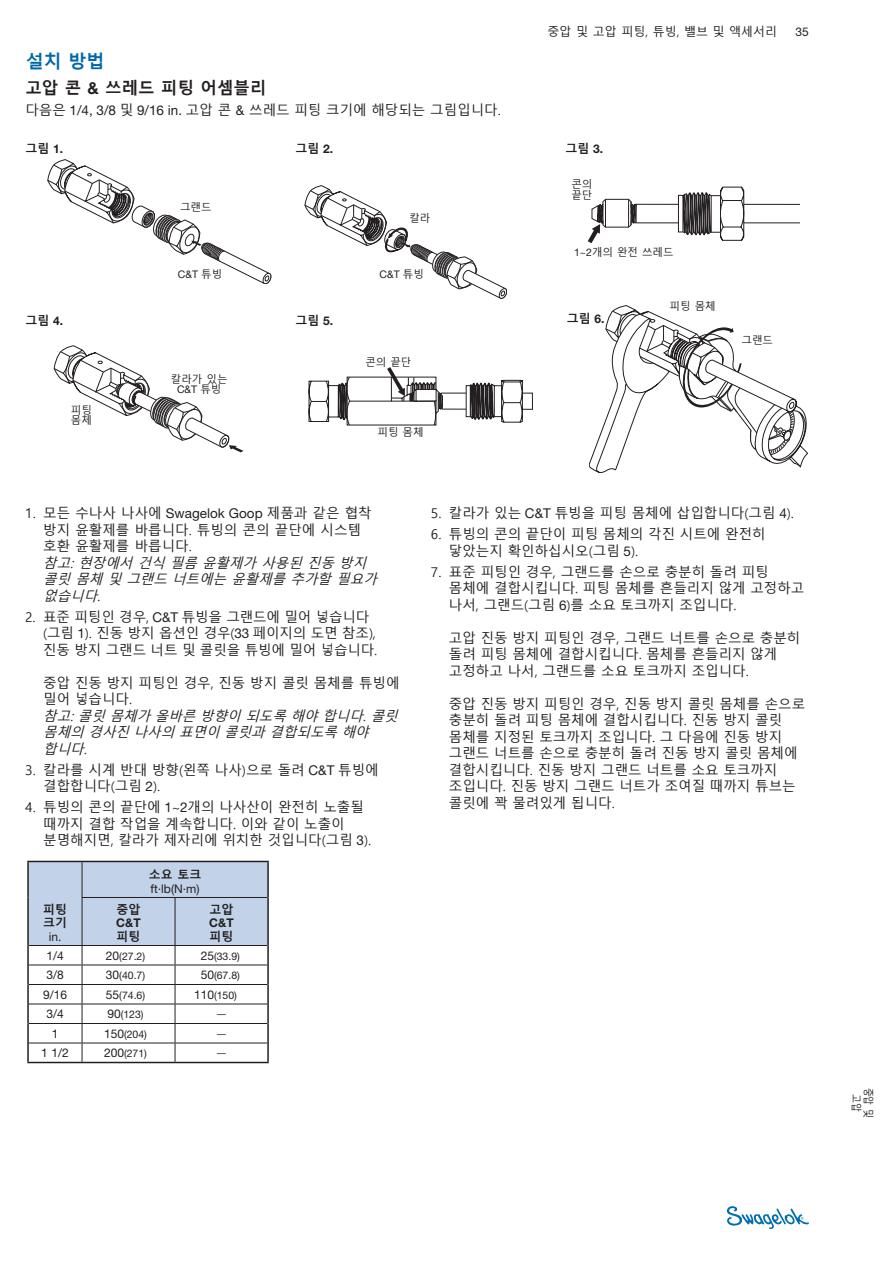
<style>
.page{position:relative;width:893px;height:1263px;background:#fff}
.page>*{position:absolute;margin:0;border:0;box-sizing:border-box;transform-origin:0 0}
.section_hd{font:700 18px "Malgun Gothic";color:#0068a9}
.subhd{font:700 16.5px "Malgun Gothic";color:#231f20}
.BC{font:13.5px/16.5px "Malgun Gothic";color:#231f20}
.t1{font:italic 13.5px/16.5px "Malgun Gothic";color:#231f20}
.image_title{font:700 12px "Malgun Gothic";color:#231f20}
.table_hd{font:700 12px/13.5px "Malgun Gothic";color:#231f20;text-align:justify}
.table_bc{font:12px "Helvetica Neue LT Std";color:#231f20}
.t2{font:12px "Malgun Gothic";color:#231f20}
.table_hd-2{font:12px "Helvetica Neue LT Std";color:#231f20}
.table_dimensions{font:300 12px "Helvetica Neue LT Std";color:#231f20}
.table_dimensions-2{font:10.5px "Helvetica Neue LT Std";color:#231f20}
.callouts{font:10.5px/10.5px "Malgun Gothic";color:#231f20}
.callouts-2{font:10.5px "Helvetica Neue LT Std";color:#231f20}
.callouts-3{font:10.5px/12px "Malgun Gothic";color:#231f20;text-align:center;scale:.85 1}
.s1{font-family:"Helvetica Neue LT Std"}
.s2{font-family:"Malgun Gothic"}
.s3{font-style:italic}
.s4{font-style:normal}
.s5{font-size:12px}
</style>
<div class="page">
<svg style="left:48px;top:160px;width:223px;height:124px"></svg>
<svg style="left:305px;top:186px;width:202px;height:113px"></svg>
<svg style="left:588px;top:187px;width:212px;height:55px"></svg>
<svg style="left:54px;top:346px;width:189px;height:106px"></svg>
<svg style="left:309px;top:367px;width:224px;height:58px"></svg>
<svg style="left:589px;top:306px;width:219px;height:167px"></svg>
<hr style="left:82px;top:1062px;width:93px;height:1px;background:#231f20">
<svg style="left:27px;top:861px;width:242px;height:201px"></svg>
<hr style="left:27px;top:1062px;width:55px;height:1px;background:#231f20">
<hr style="left:175px;top:1062px;width:94px;height:1px;background:#231f20">
<svg style="left:727px;top:1206px;width:82px;height:23px"></svg>
<p class="section_hd" style="left:26px;top:50px;width:80px">설치 방법</p>
<p class="subhd" style="left:25px;top:78px;width:243px">고압 콘 <span class="s1">&amp;</span> 쓰레드 피팅 어셈블리</p>
<p class="BC" style="left:25px;top:102px;width:477px">다음은 <span class="s1">1/4, 3/8</span> 및 <span class="s1">9/16 in.</span> 고압 콘 <span class="s1">&amp;</span> 쓰레드 피팅 크기에 해당되는 그림입니다.</p>
<p class="t2" style="left:547px;top:25px;width:231px">중압 및 고압 피팅, 튜빙, 밸브 및 액세서리</p>
<p class="table_hd-2" style="left:796px;top:25px;width:15px">35</p>
<p class="image_title" style="left:25px;top:142px;width:38px">그림 <span class="s1">1.</span></p>
<p class="image_title" style="left:295px;top:142px;width:38px">그림 <span class="s1">2.</span></p>
<p class="image_title" style="left:565px;top:142px;width:38px">그림 <span class="s1">3.</span></p>
<p class="callouts" style="left:180px;top:202px;width:33px">그랜드</p>
<p class="callouts-2" style="left:178px;top:268px;width:46px">C&amp;T <span class="s2">튜빙</span></p>
<p class="callouts" style="left:409px;top:213px;width:22px">칼라</p>
<p class="callouts-2" style="left:379px;top:268px;width:46px">C&amp;T <span class="s2">튜빙</span></p>
<p class="callouts" style="left:571px;top:180px;width:22px">콘의 끝단</p>
<p class="callouts" style="left:574px;top:247px;width:101px"><span class="s1">1~2</span>개의 완전 쓰레드</p>
<p class="image_title" style="left:25px;top:313px;width:38px">그림 <span class="s1">4.</span></p>
<p class="image_title" style="left:295px;top:313px;width:38px">그림 <span class="s1">5.</span></p>
<p class="image_title" style="left:567px;top:311px;width:38px">그림 <span class="s1">6.</span></p>
<p class="callouts" style="left:71px;top:405px;width:22px">피팅 몸체</p>
<p class="callouts" style="left:171px;top:374px;width:58px;text-align:center">칼라가 있는<br><span class="s1">C&amp;T</span> 튜빙</p>
<p class="callouts" style="left:365px;top:357px;width:48px">콘의 끝단</p>
<p class="callouts" style="left:378px;top:427px;width:48px">피팅 몸체</p>
<p class="callouts" style="left:670px;top:302px;width:48px">피팅 몸체</p>
<p class="callouts" style="left:741px;top:336px;width:33px">그랜드</p>
<p class="BC" style="left:43px;top:506px;width:339px;text-indent:-18px">1. 모든 수나사 나사에 <span class="s1">Swagelok Goop</span> 제품과 같은 협착 방지 윤활제를 바릅니다. 튜빙의 콘의 끝단에 시스템 호환 윤활제를 바릅니다.<br><span class="s3">참고: 현장에서 건식 필름 윤활제가 사용된 진동 방지 콜릿 몸체 및 그랜드 너트에는 윤활제를 추가할 필요가 없습니다.</span></p>
<p class="BC" style="left:43px;top:609px;width:335px;text-indent:-18px">2. 표준 피팅인 경우, <span class="s1">C&amp;T</span> 튜빙을 그랜드에 밀어 넣습니다 (그림 <span class="s1">1</span>). 진동 방지 옵션인 경우(<span class="s1">33</span> 페이지의 도면 참조), 진동 방지 그랜드 너트 및 콜릿을 튜빙에 밀어 넣습니다.</p>
<p class="t1" style="left:43px;top:675px;width:360px"><span class="s4">중압 진동 방지 피팅인 경우, 진동 방지 콜릿 몸체를 튜빙에 밀어 넣습니다.<br></span>참고:콜릿 몸체가 올바른 방향이 되도록 해야 합니다.콜릿 몸체의 경사진 나사의 표면이 콜릿과 결합되도록 해야 합니다.</p>
<p class="BC" style="left:43px;top:762px;width:337px;text-indent:-18px">3. 칼라를 시계 반대 방향(왼쪽 나사)으로 돌려 <span class="s1">C&amp;T</span> 튜빙에 결합합니다(그림 <span class="s1">2</span>).</p>
<p class="BC" style="left:43px;top:800px;width:329px;text-indent:-18px">4. 튜빙의 콘의 끝단에 <span class="s1">1~2</span>개의 나사산이 완전히 노출될 때까지 결합 작업을 계속합니다. 이와 같이 노출이 분명해지면, 칼라가 제자리에 위치한 것입니다(그림 <span class="s1">3</span>).</p>
<p class="table_hd" style="left:43px;top:903px;width:26px">피팅 크기</p>
<p class="table_hd-2" style="left:49px;top:929px;width:14px">in.</p>
<p class="table_hd" style="left:149px;top:868px;width:54px">소요 토크</p>
<p class="table_hd-2" style="left:151px;top:881px;width:50px">ft·lb(N·m)</p>
<p class="table_hd" style="left:116px;top:903px;width:26px">중압 <span class="s1">C&amp;T </span>피팅</p>
<p class="table_hd" style="left:209px;top:903px;width:26px">고압 <span class="s1">C&amp;T </span>피팅</p>
<p class="table_bc" style="left:46px;top:948px;width:19px">1/4</p>
<p class="table_dimensions-2" style="left:106px;top:949px;width:41px"><span class="s5">20</span>(27.2)</p>
<p class="table_dimensions-2" style="left:201px;top:949px;width:41px"><span class="s5">25</span>(33.9)</p>
<p class="table_bc" style="left:46px;top:967px;width:19px">3/8</p>
<p class="table_dimensions-2" style="left:106px;top:969px;width:41px"><span class="s5">30</span>(40.7)</p>
<p class="table_dimensions-2" style="left:201px;top:969px;width:41px"><span class="s5">50</span>(67.8)</p>
<p class="table_bc" style="left:43px;top:987px;width:26px">9/16</p>
<p class="table_dimensions-2" style="left:106px;top:988px;width:41px"><span class="s5">55</span>(74.6)</p>
<p class="table_dimensions-2" style="left:194px;top:988px;width:44px"><span class="s5">110</span>(150)</p>
<p class="table_bc" style="left:46px;top:1006px;width:19px">3/4</p>
<p class="table_dimensions-2" style="left:107px;top:1008px;width:38px"><span class="s5">90</span>(123)</p>
<p class="table_dimensions" style="left:216px;top:1006px;width:13px">—</p>
<p class="table_bc" style="left:52px;top:1026px;width:8px">1</p>
<p class="table_dimensions-2" style="left:104px;top:1027px;width:44px"><span class="s5">150</span>(204)</p>
<p class="table_dimensions" style="left:216px;top:1026px;width:13px">—</p>
<p class="table_bc" style="left:41px;top:1045px;width:29px">1 1/2</p>
<p class="table_dimensions-2" style="left:104px;top:1047px;width:44px"><span class="s5">200</span>(271)</p>
<p class="table_dimensions" style="left:216px;top:1045px;width:13px">—</p>
<p class="BC" style="left:431px;top:506px;width:364px">5. 칼라가 있는 <span class="s1">C&amp;T</span> 튜빙을 피팅 몸체에 삽입합니다(그림 <span class="s1">4</span>).</p>
<p class="BC" style="left:449px;top:527px;width:318px;text-indent:-18px">6. 튜빙의 콘의 끝단이 피팅 몸체의 각진 시트에 완전히 닿았는지 확인하십시오(그림 <span class="s1">5</span>).</p>
<p class="BC" style="left:449px;top:564px;width:357px;text-indent:-18px">7. 표준 피팅인 경우, 그랜드를 손으로 충분히 돌려 피팅 몸체에 결합시킵니다. 피팅 몸체를 흔들리지 않게 고정하고 나서, 그랜드(그림 <span class="s1">6</span>)를 소요 토크까지 조입니다.</p>
<p class="BC" style="left:449px;top:630px;width:353px">고압 진동 방지 피팅인 경우, 그랜드 너트를 손으로 충분히 돌려 피팅 몸체에 결합시킵니다. 몸체를 흔들리지 않게 고정하고 나서, 그랜드를 소요 토크까지 조입니다.</p>
<p class="BC" style="left:449px;top:696px;width:358px">중압 진동 방지 피팅인 경우, 진동 방지 콜릿 몸체를 손으로 충분히 돌려 피팅 몸체에 결합시킵니다. 진동 방지 콜릿 몸체를 지정된 토크까지 조입니다. 그 다음에 진동 방지 그랜드 너트를 손으로 충분히 돌려 진동 방지 콜릿 몸체에 결합시킵니다. 진동 방지 그랜드 너트를 소요 토크까지 조입니다. 진동 방지 그랜드 너트가 조여질 때까지 튜브는 콜릿에 꽉 물려있게 됩니다.</p>
<p class="callouts-3" style="left:874px;top:1087px;width:37px;rotate:90deg">중압 및 고압</p>
</div>
